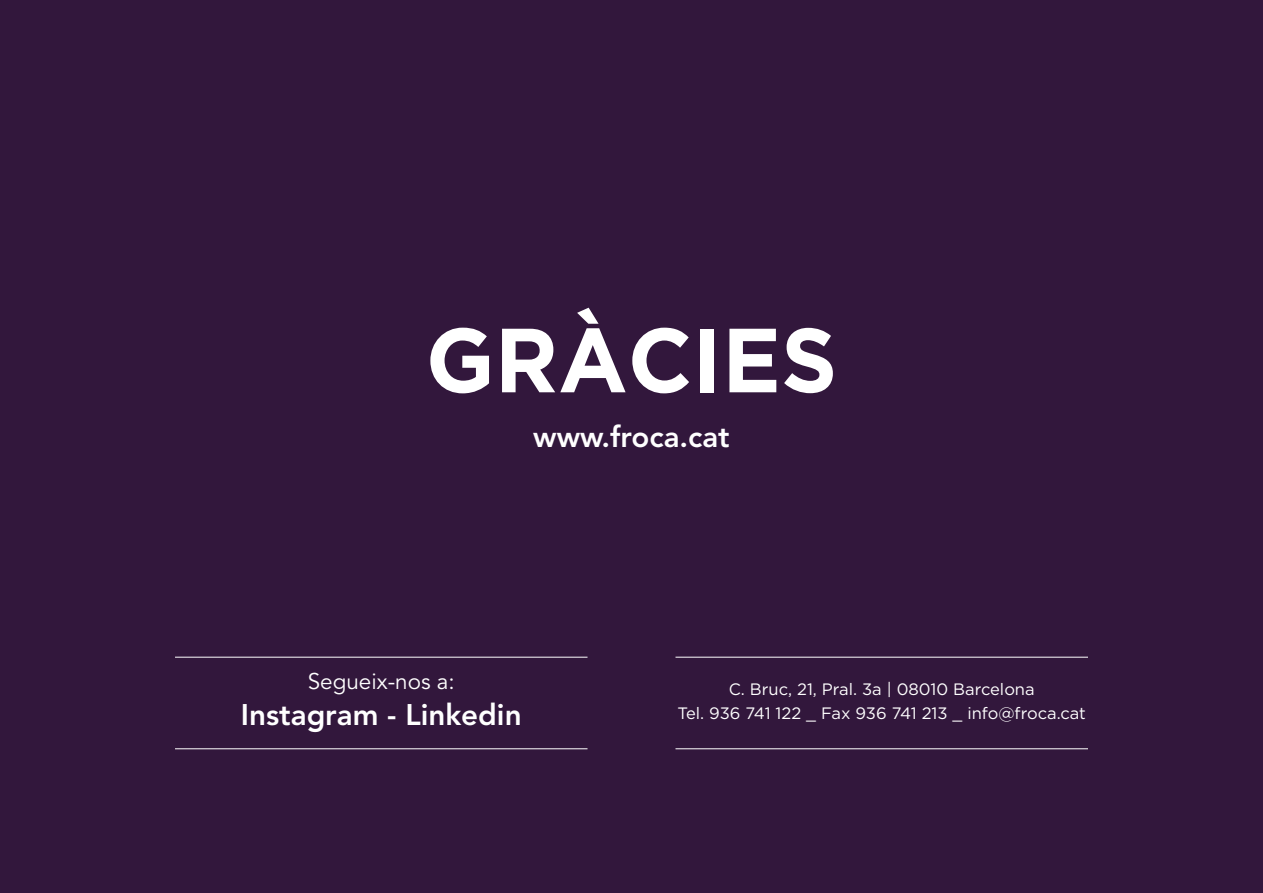
<style>
.page{position:relative;width:1263px;height:893px;background:#32173c}
.page>*{position:absolute;margin:0;border:0;box-sizing:border-box;transform-origin:0 0}
.t1{font:700 90.75px "Gotham";color:#fff}
.t2{font:800 29.55px "Avenir LT Std";color:#fff}
.t3{font:800 29.4px "Avenir LT Std";color:#fff}
.t4{font:22.5px "Avenir LT Std";color:#fff}
.t5{font:16.5px "Gotham";color:#fff}
</style>
<div class="page">
<hr style="left:175px;top:657px;width:412px;height:1px;background:#fff">
<hr style="left:675px;top:657px;width:413px;height:1px;background:#fff">
<hr style="left:175px;top:748px;width:412px;height:1px;background:#fff">
<hr style="left:675px;top:748px;width:413px;height:1px;background:#fff">
<p class="t1" style="left:426px;top:308px;width:413px">GRÀCIES</p>
<p class="t3" style="left:533px;top:419px;width:198px">www.froca.cat</p>
<p class="t4" style="left:308px;top:668px;width:149px">Segueix-nos a:</p>
<p class="t2" style="left:241px;top:697px;width:282px">Instagram - Linkedin</p>
<p class="t5" style="left:729px;top:680px;width:307px">C. Bruc, 21, Pral. 3a | 08010 Barcelona</p>
<p class="t5" style="left:677px;top:704px;width:410px">Tel. 936 741 122 _ Fax 936 741 213 _ info@froca.cat</p>
</div>
